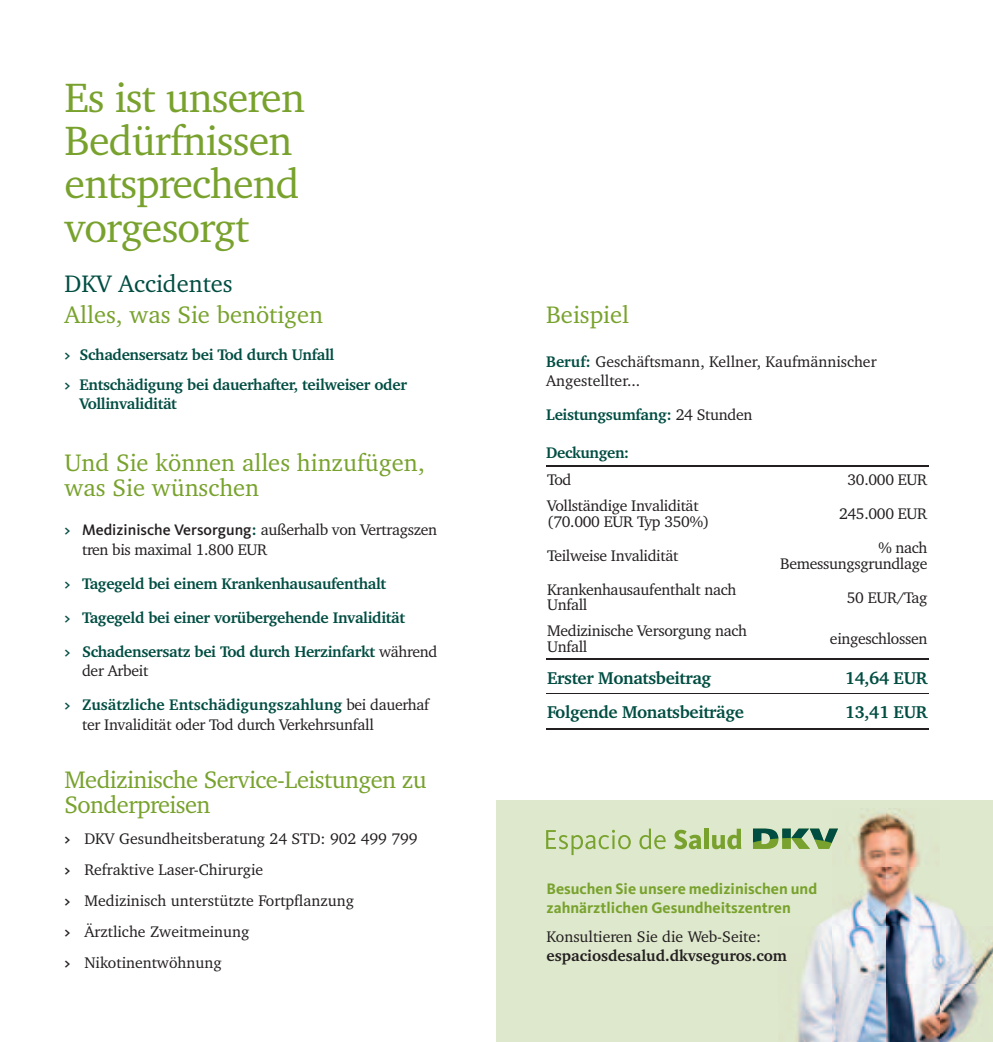
<style>
.page{position:relative;width:993px;height:1042px;background:#fff}
.page>*{position:absolute;margin:0;border:0;box-sizing:border-box;transform-origin:0 0}
.t1{font:42px/43.4px "Charter IT Cby BT";letter-spacing:-.02em;color:#78a22d}
.t2{font:24.5px/24.8px "Charter IT Cby BT";color:#78a22d}
.t3{font:24.5px/24.8px "Charter IT Cby BT";letter-spacing:-.025em;color:#78a22d}
.t4{font:24.5px "Charter IT Cby BT";color:#004d42}
.t5{font:700 17.5px "Charter IT Cby BT";letter-spacing:-.02em;color:#004d42}
.t6{font:15.75px/15.8px "Charter IT Cby BT";letter-spacing:-.02em;color:#231f20}
.t7{font:700 15.75px/34.1px "Charter IT Cby BT";letter-spacing:-.02em;color:#004d42}
.t8{font:15.75px/31px "Charter IT Cby BT";color:#231f20}
.t9{font:700 15.75px/19.2px "Kievit";color:#78a22d}
.t10{font:700 15.75px/34.1px "Charter IT Cby BT";color:#004d42}
.t11{font:700 15.75px "Charter IT Cby BT";color:#231f20}
.s1{font-family:"Kievit";font-weight:500}
.s2{font-family:"Kievit";font-weight:500;color:#004d42}
.s3{font-weight:700;color:#004d42}
.s4{font-weight:400;color:#231f20}
</style>
<div class="page">
<div style="left:496px;top:800px;width:496px;height:242px;background:#dee8cc"></div>
<img style="left:797px;top:810px;width:195px;height:232px">
<svg style="left:753px;top:828px;width:84px;height:21px"></svg>
<svg style="left:546px;top:830px;width:84px;height:25px"></svg>
<svg style="left:639px;top:828px;width:26px;height:21px"></svg>
<svg style="left:674px;top:830px;width:27px;height:19px"></svg>
<hr style="left:704px;top:828px;width:4px;height:21px;background:#78a22d">
<svg style="left:712px;top:828px;width:29px;height:21px"></svg>
<hr style="left:546px;top:693px;width:382px;height:1px;background:#231f20">
<hr style="left:546px;top:658px;width:382px;height:2px;background:#231f20">
<hr style="left:546px;top:728px;width:382px;height:1px;background:#231f20">
<hr style="left:546px;top:465px;width:382px;height:2px;background:#231f20">
<h1 class="t1" style="left:64px;top:79px;width:242px">Es ist unseren<br>Bedürfnissen entsprechend vorgesorgt</h1>
<h2 class="t4" style="left:64px;top:272px;width:170px">DKV Accidentes</h2>
<h2 class="t2" style="left:64px;top:303px;width:260px">Alles, was Sie benötigen</h2>
<p class="t7" style="left:64px;top:341px;width:344px;line-height:29.2px"><span class="s1">&gt;</span> Schadensersatz bei Tod durch Unfall<br><span class="s1">&gt;</span> Entschädigung bei dauerhafter, teilweiser oder</p>
<p class="t7" style="left:79px;top:387px;width:99px">Vollinvalidität</p>
<h2 class="t2" style="left:64px;top:452px;width:362px">Und Sie können alles hinzufügen, was Sie wünschen</h2>
<p class="t6" style="left:82px;top:521px;width:356px;line-height:19.2px;text-indent:-18px"><span class="s2">&gt;</span> <span class="s1">Medizinische Versorgung</span><span class="s3">:</span> außerhalb von Vertragszen tren bis maximal 1.800 EUR</p>
<p class="t7" style="left:64px;top:567px;width:374px"><span class="s1">&gt;</span> Tagegeld bei einem Krankenhausaufenthalt<br><span class="s1">&gt;</span> Tagegeld bei einer vorübergehende Invalidität<br><span class="s1">&gt;</span> Schadensersatz bei Tod durch Herzinfarkt <span class="s4">während</span></p>
<p class="t10" style="left:64px;top:655px;width:366px;text-indent:17px"><span class="s4">der Arbeit<br></span><span class="s1">&gt;</span> Zusätzliche Entschädigungszahlung <span class="s4">bei dauerhaf</span></p>
<p class="t6" style="left:82px;top:717px;width:293px">ter Invalidität oder Tod durch Verkehrsunfall</p>
<h2 class="t3" style="left:64px;top:769px;width:363px">Medizinische Service-Leistungen zu<br>Sonderpreisen</h2>
<p class="t8" style="left:64px;top:824px;width:354px"><span class="s1">&gt;</span> DKV Gesundheitsberatung 24 STD: 902 499 799 <span class="s1">&gt;</span> Refraktive Laser-Chirurgie<br><span class="s1">&gt;</span> Medizinisch unterstützte Fortpflanzung<br><span class="s1">&gt;</span> Ärztliche Zweitmeinung<br><span class="s1">&gt;</span> Nikotinentwöhnung</p>
<h2 class="t2" style="left:546px;top:303px;width:84px">Beispiel</h2>
<p class="t8" style="left:546px;top:353px;width:332px;line-height:19.2px"><span class="s3">Beruf:</span> Geschäftsmann, Kellner, Kaufmännischer<br>Angestellter...</p>
<p class="t7" style="left:546px;top:399px;width:208px">Leistungsumfang: <span class="s4">24 Stunden</span></p>
<p class="t7" style="left:546px;top:436px;width:85px">Deckungen:</p>
<p class="t6" style="left:547px;top:473px;width:26px">Tod</p>
<p class="t6" style="left:847px;top:473px;width:81px">30.000 EUR</p>
<p class="t6" style="left:547px;top:499px;width:164px">Vollständige Invalidität (70.000 EUR Typ 350%)</p>
<p class="t6" style="left:838px;top:507px;width:90px">245.000 EUR</p>
<p class="t6" style="left:547px;top:548px;width:133px">Teilweise Invalidität</p>
<p class="t6" style="left:780px;top:541px;width:149px;text-align:right">% nach<br>Bemessungsgrundlage</p>
<p class="t6" style="left:547px;top:582px;width:191px">Krankenhausaufenthalt nach<br>Unfall</p>
<p class="t6" style="left:846px;top:590px;width:82px">50 EUR/Tag</p>
<p class="t6" style="left:547px;top:624px;width:201px">Medizinische Versorgung nach<br>Unfall</p>
<p class="t6" style="left:829px;top:632px;width:99px">eingeschlossen</p>
<p class="t5" style="left:547px;top:670px;width:166px">Erster Monatsbeitrag</p>
<p class="t5" style="left:844px;top:670px;width:84px">14,64 EUR</p>
<p class="t5" style="left:547px;top:704px;width:198px">Folgende Monatsbeiträge</p>
<p class="t5" style="left:844px;top:704px;width:84px">13,41 EUR</p>
<p class="t9" style="left:546px;top:880px;width:272px">Besuchen Sie unsere medizinischen und zahnärztlichen Gesundheitszentren</p>
<p class="t8" style="left:546px;top:922px;width:216px">Konsultieren Sie die Web-Seite:</p>
<p class="t11" style="left:546px;top:948px;width:242px">espaciosdesalud.dkvseguros.com</p>
</div>
